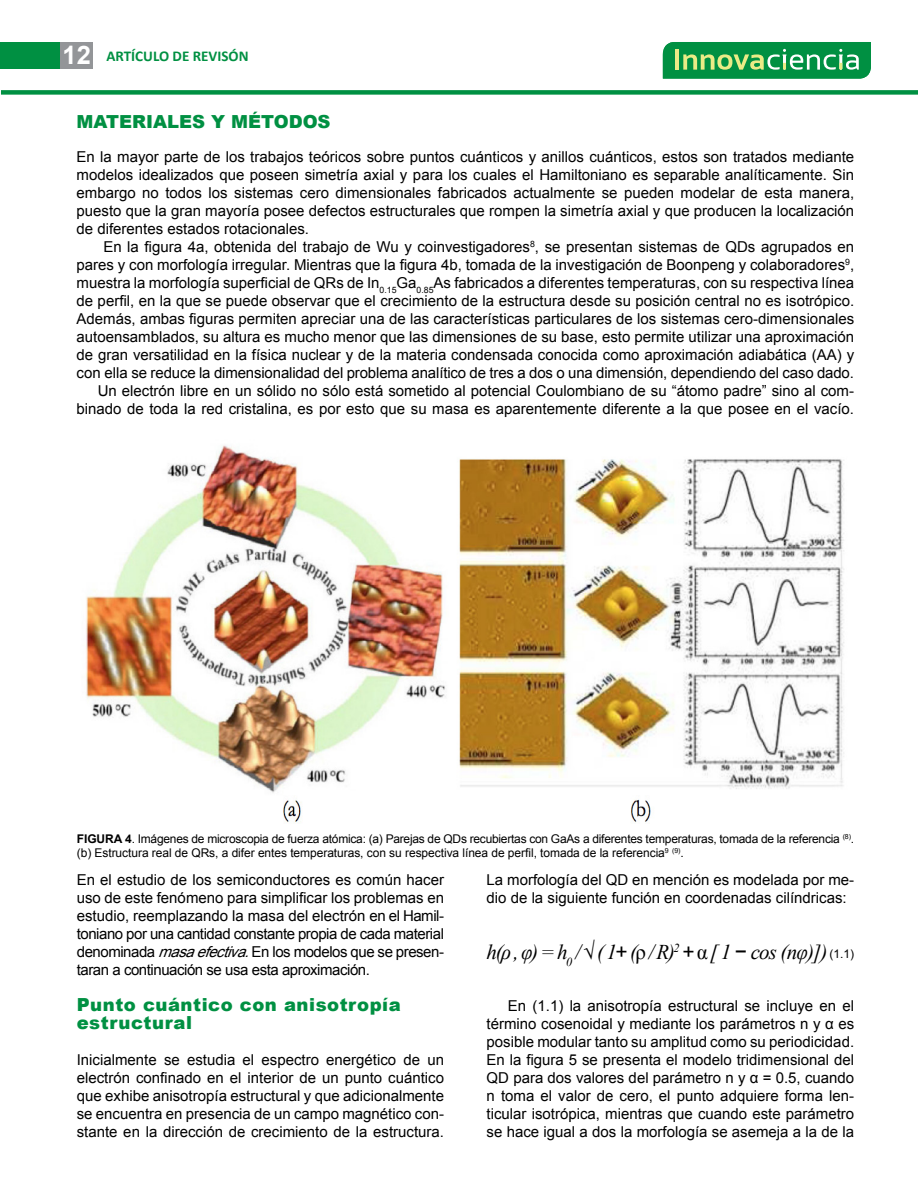
<style>
.page{position:relative;width:918px;height:1188px;background:#fff}
.page>*{position:absolute;margin:0;border:0;box-sizing:border-box;transform-origin:0 0}
.t1{font:italic 21px "Times New Roman";color:#000}
.t2{font:900 18px/18px "Arial";letter-spacing:.03em;color:#009042}
.t3{font:900 18px "Arial";color:#009042}
.t4{font:15px/18px "Arial";color:#000;text-align:justify}
.t5{font:700 15px "Calibri";color:#009042}
.t6{font:12px/14.4px "Arial";letter-spacing:-.02em;color:#000}
.s1{font-family:"Arial";font-size:25.5px;color:#fff}
.s2{font-weight:700}
.s3{font-style:italic}
.s4{font-family:"Arial";font-style:normal}
.s5{font-style:normal}
</style>
<div class="page">
<div style="left:1px;top:90px;width:917px;height:5px;background:#009042"></div>
<div style="left:0;top:42px;width:93px;height:26px;background:#939598"></div>
<div style="left:0;top:42px;width:60px;height:26px;background:#009042"></div>
<svg style="left:663px;top:42px;width:208px;height:37px;background:#2ba157"></svg>
<img style="left:86px;top:445px;width:758px;height:378px">
<p class="t5" style="left:63px;top:45px;width:188px"><span class="s1">12</span> ARTÍCULO DE REVISÓN</p>
<p class="t3" style="left:77px;top:108px;width:256px">MATERIALES Y MÉTODOS</p>
<p class="t4" style="left:77px;top:148px;width:779px">En la mayor parte de los trabajos teóricos sobre puntos cuánticos y anillos cuánticos, estos son tratados mediante modelos idealizados que poseen simetría axial y para los cuales el Hamiltoniano es separable analíticamente. Sin embargo no todos los sistemas cero dimensionales fabricados actualmente se pueden modelar de esta manera, puesto que la gran mayoría posee defectos estructurales que rompen la simetría axial y que producen la localización de diferentes estados rotacionales.</p>
<p class="t4" style="left:77px;top:238px;width:779px;text-align:right">En la figura 4a, obtenida del trabajo de Wu y coinvestigadores<sup>8</sup>, se presentan sistemas de QDs agrupados en pares y con morfología irregular. Mientras que la figura 4b, tomada de la investigación de Boonpeng y colaboradores<sup>9</sup>, muestra la morfología superficial de QRs de In<sub>0.15</sub>Ga<sub>0.85</sub>As fabricados a diferentes temperaturas, con su respectiva línea de perfil, en la que se puede observar que el crecimiento de la estructura desde su posición central no es isotrópico.<br>Además, ambas figuras permiten apreciar una de las características particulares de los sistemas cero-dimensionales autoensamblados, su altura es mucho menor que las dimensiones de su base, esto permite utilizar una aproximación de gran versatilidad en la física nuclear y de la materia condensada conocida como aproximación adiabática (AA) y con ella se reduce la dimensionalidad del problema analítico de tres a dos o una dimensión, dependiendo del caso dado.<br>Un electrón libre en un sólido no sólo está sometido al potencial Coulombiano de su “átomo padre” sino al com&shy;binado de toda la red cristalina, es por esto que su masa es aparentemente diferente a la que posee en el vacío.</p>
<p class="t6" style="left:77px;top:831px;width:779px"><span class="s2">FIGURA 4</span>. Imágenes de microscopia de fuerza atómica: (a) Parejas de QDs recubiertas con GaAs a diferentes temperaturas, tomada de la referencia <sup>(8)</sup>. (b) Estructura real de QRs, a difer entes temperaturas, con su respectiva línea de perfil, tomada de la referencia<sup>9</sup> <sup>(9)</sup>.</p>
<p class="t4" style="left:77px;top:871px;width:369px">En el estudio de los semiconductores es común hacer uso de este fenómeno para simplificar los problemas en estudio, reemplazando la masa del electrón en el Hamil&shy;toniano por una cantidad constante propia de cada material denominada <span class="s3">masaefectiva.</span>En los modelos que se presen&shy;taran a continuación se usa esta aproximación.</p>
<p class="t2" style="left:77px;top:995px;width:325px">Punto cuántico con anisotropía estructural</p>
<p class="t4" style="left:77px;top:1051px;width:369px">Inicialmente se estudia el espectro energético de un electrón confinado en el interior de un punto cuántico que exhibe anisotropía estructural y que adicionalmente se encuentra en presencia de un campo magnético con&shy;stante en la dirección de crecimiento de la estructura.</p>
<p class="t4" style="left:487px;top:871px;width:369px">La morfología del QD en mención es modelada por me&shy;dio de la siguiente función en coordenadas cilíndricas:</p>
<h1 class="t1" style="left:487px;top:938px;width:342px">h(ρ , φ) = h<sub>0</sub> / √ ( 1<span class="s4">+</span> (<span class="s5">ρ</span> / R)<sup>2</sup> <span class="s4">+</span><span class="s5">α</span> [ 1 <span class="s4">−</span> cos (nφ)])</h1>
<p class="t6" style="left:830px;top:947px;width:26px">(1.1)</p>
<p class="t4" style="left:487px;top:997px;width:369px;text-indent:21px">En (1.1) la anisotropía estructural se incluye en el término cosenoidal y mediante los parámetros n y α es posible modular tanto su amplitud como su periodicidad.<br>En la figura 5 se presenta el modelo tridimensional del QD para dos valores del parámetro n y α = 0.5, cuando n toma el valor de cero, el punto adquiere forma len&shy;ticular isotrópica, mientras que cuando este parámetro se hace igual a dos la morfología se asemeja a la de la</p>
</div>
